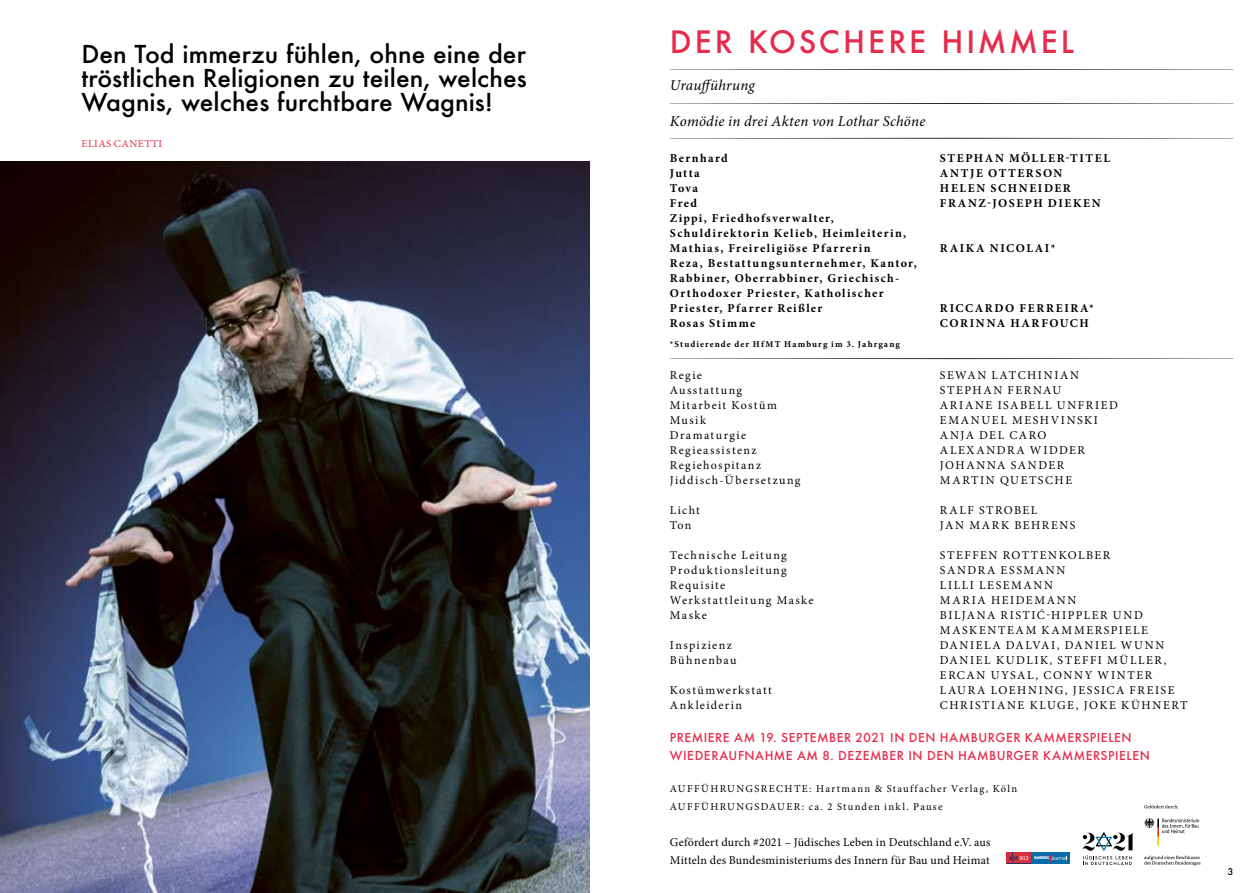
<style>
.page{position:relative;width:1259px;height:893px;background:#fff}
.page>*{position:absolute;margin:0;border:0;box-sizing:border-box;transform-origin:0 0}
.t1{font:500 30px "Futura";letter-spacing:.095em;color:#e62c4c}
.t2{font:500 24px/24px "Futura";letter-spacing:.005em;color:#000;text-align:justify}
.t3{font:italic 15px "Minion Pro";letter-spacing:.015em;color:#000}
.t4{font:12px/15px "Minion Pro";letter-spacing:.12em;color:#000}
.t5{font:700 12px/15px "Minion Pro";letter-spacing:.115em;color:#000}
.t6{font:500 12px/18px "Futura";letter-spacing:.045em;color:#e62c4c}
.t7{font:12px/18px "Minion Pro";letter-spacing:.015em;color:#000}
.t8{font:12px "Minion Pro";letter-spacing:.14em;color:#000}
.t9{font:700 12px "Minion Pro";letter-spacing:.135em;color:#000}
.t10{font:700 12px "Minion Pro";letter-spacing:.14em;color:#000}
.t11{font:10.5px/18px "Minion Pro";letter-spacing:.125em;color:#000}
.t12{font:10.5px "Minion Pro";letter-spacing:.035em;color:#e62c4c}
.t13{font:700 9px "Minion Pro";letter-spacing:.12em;color:#000}
.t14{font:500 9px "Futura";color:#000}
</style>
<div class="page">
<svg style="left:670px;top:69px;width:563px;height:1px"></svg>
<img style="left:0;top:162px;width:589px;height:731px">
<svg style="left:670px;top:138px;width:563px;height:1px"></svg>
<svg style="left:670px;top:358px;width:563px;height:1px"></svg>
<svg style="left:1082px;top:832px;width:50px;height:33px"></svg>
<svg style="left:1144px;top:805px;width:34px;height:3px"></svg>
<svg style="left:1144px;top:856px;width:56px;height:9px"></svg>
<svg style="left:1144px;top:818px;width:55px;height:28px"></svg>
<div style="left:1006px;top:852px;width:25px;height:11px;background:#d72f40"></div>
<hr style="left:1006px;top:863px;width:63px;height:1px;background:#27365c">
<svg style="left:1009px;top:853px;width:19px;height:8px"></svg>
<div style="left:1031px;top:852px;width:38px;height:11px;background:#086cab"></div>
<svg style="left:1034px;top:855px;width:33px;height:6px"></svg>
<svg style="left:670px;top:103px;width:563px;height:1px"></svg>
<h2 class="t2" style="left:81px;top:41px;width:447px">Den Tod immerzu fühlen, ohne eine der tröstlichen Religionen zu teilen, welches Wagnis, welches furchtbare Wagnis!</h2>
<p class="t12" style="left:81px;top:136px;width:82px">ELIAS CANETTI</p>
<h1 class="t1" style="left:670px;top:22px;width:406px">DER KOSCHERE HIMMEL</h1>
<p class="t3" style="left:670px;top:75px;width:86px">Uraufführung</p>
<p class="t3" style="left:670px;top:111px;width:257px">Komödie in drei Akten von Lothar Schöne</p>
<p class="t5" style="left:670px;top:151px;width:59px">Bernhard</p>
<p class="t5" style="left:940px;top:151px;width:171px">STEPHAN MÖLLER-TITEL</p>
<p class="t5" style="left:670px;top:166px;width:31px">Jutta</p>
<p class="t5" style="left:940px;top:166px;width:124px">ANTJE OTTERSON</p>
<p class="t5" style="left:670px;top:181px;width:30px">Tova</p>
<p class="t9" style="left:940px;top:180px;width:132px">HELEN SCHNEIDER</p>
<p class="t5" style="left:670px;top:196px;width:29px">Fred</p>
<p class="t5" style="left:940px;top:196px;width:162px">FRANZ-JOSEPH DIEKEN</p>
<p class="t5" style="left:670px;top:211px;width:238px">Zippi, Friedhofsverwalter,<br>Schuldirektorin Kelieb, Heimleiterin,<br>Mathias, Freireligiöse Pfarrerin</p>
<p class="t10" style="left:940px;top:240px;width:117px">RAIKA NICOLAI*</p>
<p class="t5" style="left:670px;top:256px;width:248px">Reza, Bestattungsunternehmer, Kantor, Rabbiner, Oberrabbiner, Griechisch-Orthodoxer Priester, Katholischer Priester, Pfarrer Reißler</p>
<p class="t5" style="left:940px;top:301px;width:156px">RICCARDO FERREIRA*</p>
<p class="t5" style="left:670px;top:316px;width:87px">Rosas Stimme</p>
<p class="t5" style="left:940px;top:316px;width:150px">CORINNA HARFOUCH</p>
<p class="t13" style="left:670px;top:338px;width:232px">*Studierende der HfMT Hamburg im 3. Jahrgang</p>
<p class="t4" style="left:670px;top:367px;width:33px">Regie</p>
<p class="t4" style="left:940px;top:367px;width:140px">SEWAN LATCHINIAN</p>
<p class="t4" style="left:670px;top:382px;width:74px">Ausstattung</p>
<p class="t4" style="left:940px;top:382px;width:123px">STEPHAN FERNAU</p>
<p class="t4" style="left:670px;top:397px;width:108px">Mitarbeit Kostüm</p>
<p class="t4" style="left:940px;top:397px;width:179px">ARIANE ISABELL UNFRIED</p>
<p class="t4" style="left:670px;top:412px;width:38px">Musik</p>
<p class="t8" style="left:940px;top:412px;width:159px">EMANUEL MESHVINSKI</p>
<p class="t4" style="left:670px;top:427px;width:78px">Dramaturgie</p>
<p class="t4" style="left:940px;top:427px;width:108px">ANJA DEL CARO</p>
<p class="t4" style="left:670px;top:442px;width:88px">Regieassistenz</p>
<p class="t4" style="left:940px;top:442px;width:146px">ALEXANDRA WIDDER</p>
<p class="t4" style="left:670px;top:457px;width:93px">Regiehospitanz</p>
<p class="t4" style="left:940px;top:457px;width:126px">JOHANNA SANDER</p>
<p class="t4" style="left:670px;top:472px;width:132px">Jiddisch-Übersetzung</p>
<p class="t4" style="left:940px;top:472px;width:134px">MARTIN QUETSCHE</p>
<p class="t4" style="left:670px;top:502px;width:31px">Licht</p>
<p class="t4" style="left:940px;top:502px;width:99px">RALF STROBEL</p>
<p class="t4" style="left:670px;top:517px;width:23px">Ton</p>
<p class="t4" style="left:940px;top:517px;width:137px">JAN MARK BEHRENS</p>
<p class="t4" style="left:670px;top:547px;width:118px">Technische Leitung</p>
<p class="t4" style="left:940px;top:547px;width:172px">STEFFEN ROTTENKOLBER</p>
<p class="t4" style="left:670px;top:562px;width:118px">Produktionsleitung</p>
<p class="t4" style="left:940px;top:562px;width:127px">SANDRA ESSMANN</p>
<p class="t4" style="left:670px;top:577px;width:57px">Requisite</p>
<p class="t4" style="left:940px;top:577px;width:115px">LILLI LESEMANN</p>
<p class="t4" style="left:670px;top:592px;width:145px">Werkstattleitung Maske</p>
<p class="t8" style="left:940px;top:592px;width:138px">MARIA HEIDEMANN</p>
<p class="t4" style="left:670px;top:607px;width:38px">Maske</p>
<p class="t4" style="left:940px;top:607px;width:209px">BILJANA RISTIĆ-HIPPLER UND<br>MASKENTEAM KAMMERSPIELE</p>
<p class="t4" style="left:670px;top:637px;width:63px">Inspizienz</p>
<p class="t8" style="left:940px;top:637px;width:226px">DANIELA DALVAI, DANIEL WUNN</p>
<p class="t4" style="left:670px;top:652px;width:68px">Bühnenbau</p>
<p class="t4" style="left:940px;top:652px;width:228px">DANIEL KUDLIK, STEFFI MÜLLER,<br>ERCAN UYSAL, CONNY WINTER</p>
<p class="t4" style="left:670px;top:682px;width:104px">Kostümwerkstatt</p>
<p class="t4" style="left:940px;top:682px;width:236px">LAURA LOEHNING, JESSICA FREISE</p>
<p class="t4" style="left:670px;top:697px;width:74px">Ankleiderin</p>
<p class="t4" style="left:940px;top:697px;width:249px">CHRISTIANE KLUGE, JOKE KÜHNERT</p>
<p class="t6" style="left:670px;top:728px;width:481px">PREMIERE AM 19. SEPTEMBER 2021 IN DEN HAMBURGER KAMMERSPIELEN<br>WIEDERAUFNAHME AM 8. DEZEMBER IN DEN HAMBURGER KAMMERSPIELEN</p>
<p class="t11" style="left:670px;top:780px;width:349px">AUFFÜHRUNGSRECHTE: Hartmann &amp; Stauffacher Verlag, Köln<br>AUFFÜHRUNGSDAUER: ca. 2 Stunden inkl. Pause</p>
<p class="t7" style="left:670px;top:833px;width:322px">Gefördert durch #2021 – Jüdisches Leben in Deutschland e.V. aus<br>Mitteln des Bundesministeriums des Innern für Bau und Heimat</p>
<p class="t14" style="left:1228px;top:865px;width:7px">3</p>
</div>
